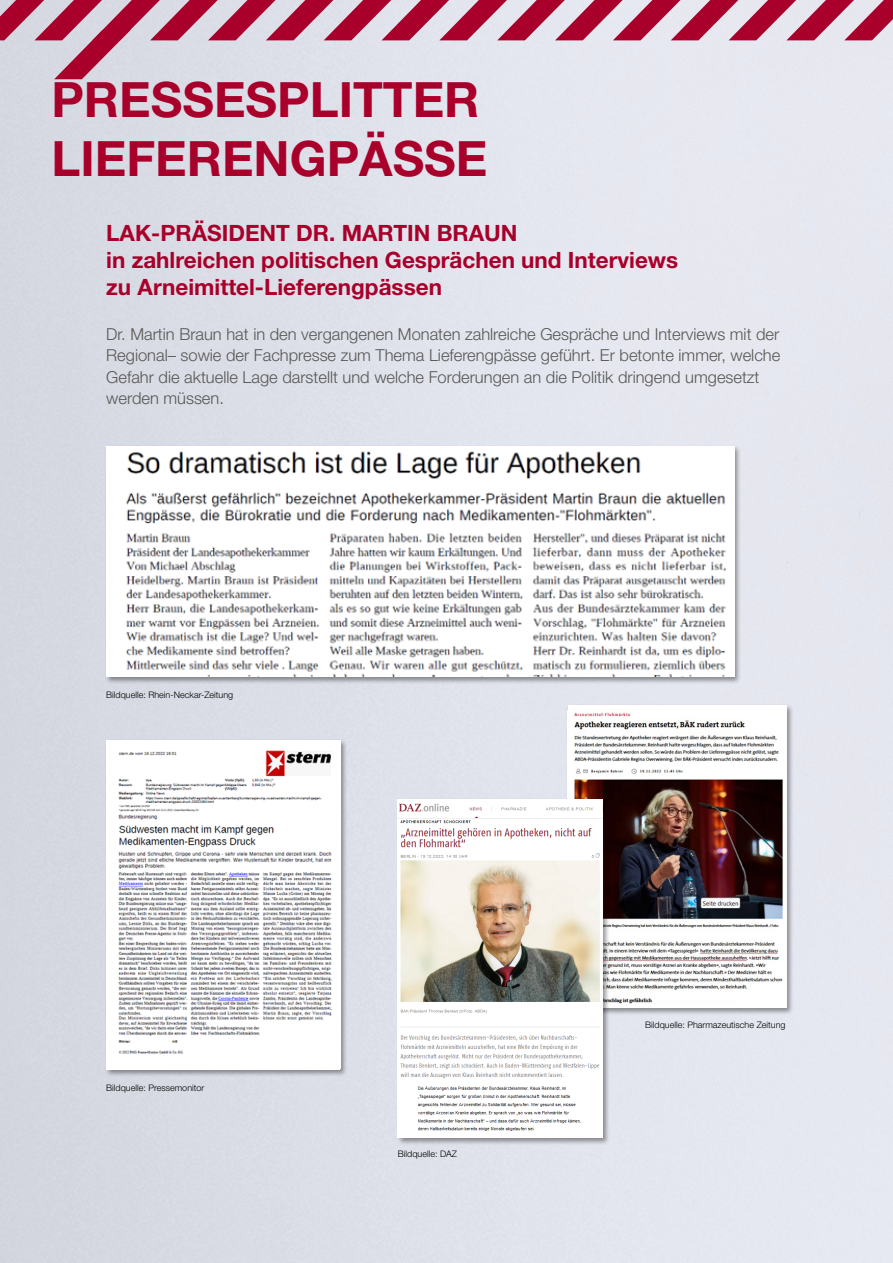
<style>
.page{position:relative;width:893px;height:1263px;background:#fff}
.page>*{position:absolute;margin:0;border:0;box-sizing:border-box;transform-origin:0 0}
.t1{font:700 48.75px/58.5px "Helvetica Neue LT";color:#a8002b}
.t2{font:700 22.5px/27px "Helvetica Neue LT";color:#a8002b}
.t3{font:300 16.5px/21.3px "Helvetica Neue LT";color:#575754}
.t4{font:300 9px "Helvetica Neue LT";color:#000}
</style>
<div class="page">
<svg style="left:0;top:0;width:893px;height:79px;background:#d1a6b8"></svg>
<div style="left:104px;top:445px;width:638px;height:239px;background:#000;opacity:.4"></div>
<img style="left:106px;top:446px;width:628px;height:231px">
<div style="left:104px;top:738px;width:243px;height:339px;background:#000;opacity:.4"></div>
<img style="left:106px;top:740px;width:234px;height:329px">
<div style="left:566px;top:704px;width:228px;height:311px;background:#000;opacity:.4"></div>
<div style="left:568px;top:705px;width:219px;height:303px;background:#fff"></div>
<img style="left:574px;top:712px;width:209px;height:291px">
<div style="left:396px;top:798px;width:213px;height:347px;background:#000;opacity:.4"></div>
<img style="left:398px;top:799px;width:204px;height:339px">
<h1 class="t1" style="left:51px;top:70px;width:438px">PRESSESPLITTER<br>LIEFERENGPÄSSE</h1>
<h2 class="t2" style="left:106px;top:219px;width:573px">LAK-PRÄSIDENT DR. MARTIN BRAUN<br>in zahlreichen politischen Gesprächen und Interviews zu Arneimittel-Lieferengpässen</h2>
<p class="t3" style="left:106px;top:323px;width:675px">Dr. Martin Braun hat in den vergangenen Monaten zahlreiche Gespräche und Interviews mit der Regional– sowie der Fachpresse zum Thema Lieferengpässe geführt. Er betonte immer, welche Gefahr die aktuelle Lage darstellt und welche Forderungen an die Politik dringend umgesetzt werden müssen.</p>
<p class="t4" style="left:106px;top:689px;width:128px">Bildquelle: Rhein-Neckar-Zeitung</p>
<p class="t4" style="left:106px;top:1083px;width:100px">Bildquelle: Pressemonitor</p>
<p class="t4" style="left:398px;top:1149px;width:61px">Bildquelle: DAZ</p>
<p class="t4" style="left:645px;top:1019px;width:142px">Bildquelle: Pharmazeutische Zeitung</p>
</div>
